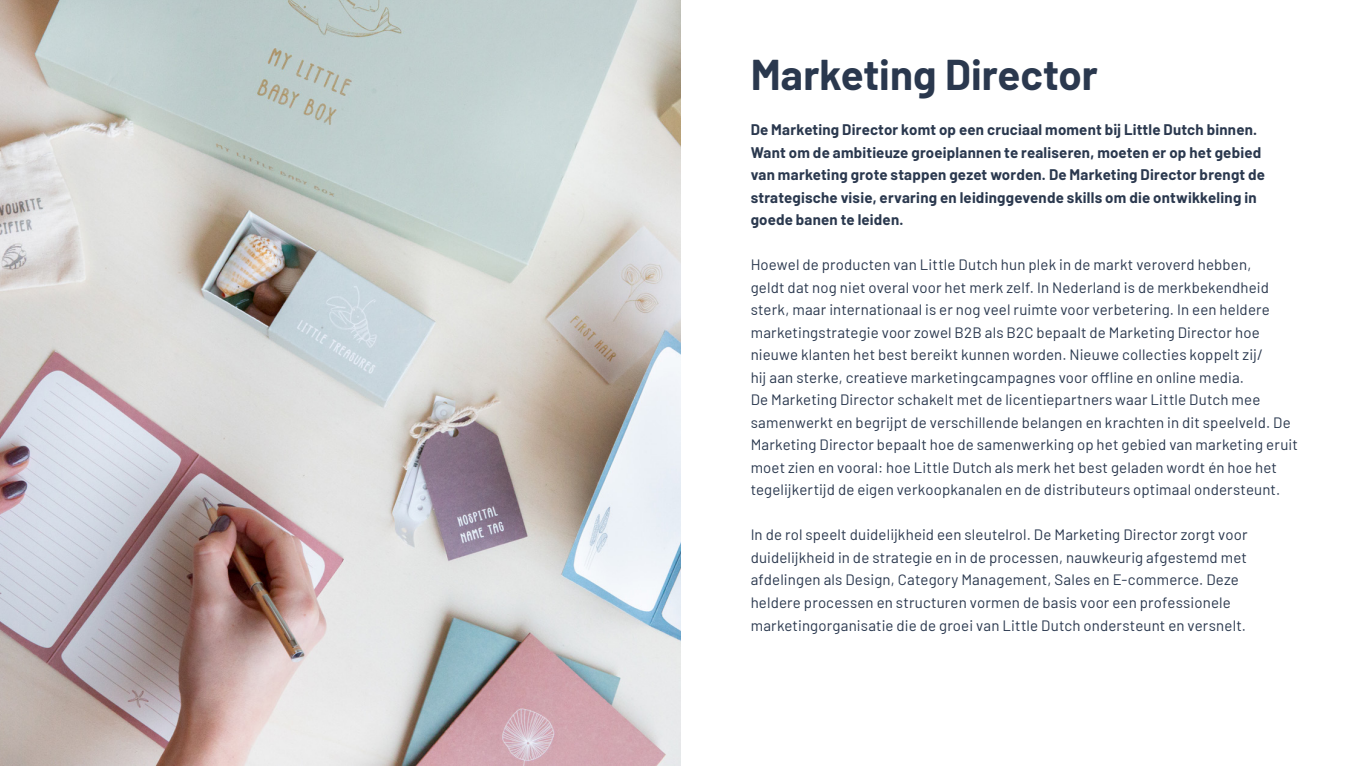
<style>
.page{position:relative;width:1361px;height:766px;background:#fff}
.page>*{position:absolute;margin:0;border:0;box-sizing:border-box;transform-origin:0 0}
.t1{font:700 42px "Barlow";color:#2a384e}
.t2{font:15px/22.5px "Barlow";letter-spacing:.01em;color:#2a384e}
.t3{font:700 15px/22.5px "Barlow";letter-spacing:.015em;color:#2a384e}
</style>
<div class="page">
<img style="left:0;top:0;width:680px;height:765px">
<p class="t1" style="left:750px;top:44px;width:349px">Marketing Director</p>
<p class="t3" style="left:750px;top:117px;width:516px">De Marketing Director komt op een cruciaal moment bij Little Dutch binnen.<br>Want om de ambitieuze groeiplannen te realiseren, moeten er op het gebied van marketing grote stappen gezet worden. De Marketing Director brengt de strategische visie, ervaring en leidinggevende skills om die ontwikkeling in goede banen te leiden.</p>
<p class="t2" style="left:750px;top:252px;width:549px">Hoewel de producten van Little Dutch hun plek in de markt veroverd hebben,<br>geldt dat nog niet overal voor het merk zelf. In Nederland is de merkbekendheid sterk, maar internationaal is er nog veel ruimte voor verbetering. In een heldere marketingstrategie voor zowel B2B als B2C bepaalt de Marketing Director hoe nieuwe klanten het best bereikt kunnen worden. Nieuwe collecties koppelt zij/<br>hij aan sterke, creatieve marketingcampagnes voor offline en online media.<br>De Marketing Director schakelt met de licentiepartners waar Little Dutch mee samenwerkt en begrijpt de verschillende belangen en krachten in dit speelveld. De Marketing Director bepaalt hoe de samenwerking op het gebied van marketing eruit moet zien en vooral: hoe Little Dutch als merk het best geladen wordt én hoe het tegelijkertijd de eigen verkoopkanalen en de distributeurs optimaal ondersteunt.</p>
<p class="t2" style="left:750px;top:522px;width:498px">In de rol speelt duidelijkheid een sleutelrol. De Marketing Director zorgt voor duidelijkheid in de strategie en in de processen, nauwkeurig afgestemd met afdelingen als Design, Category Management, Sales en E-commerce. Deze heldere processen en structuren vormen de basis voor een professionele marketingorganisatie die de groei van Little Dutch ondersteunt en versnelt.</p>
</div>
